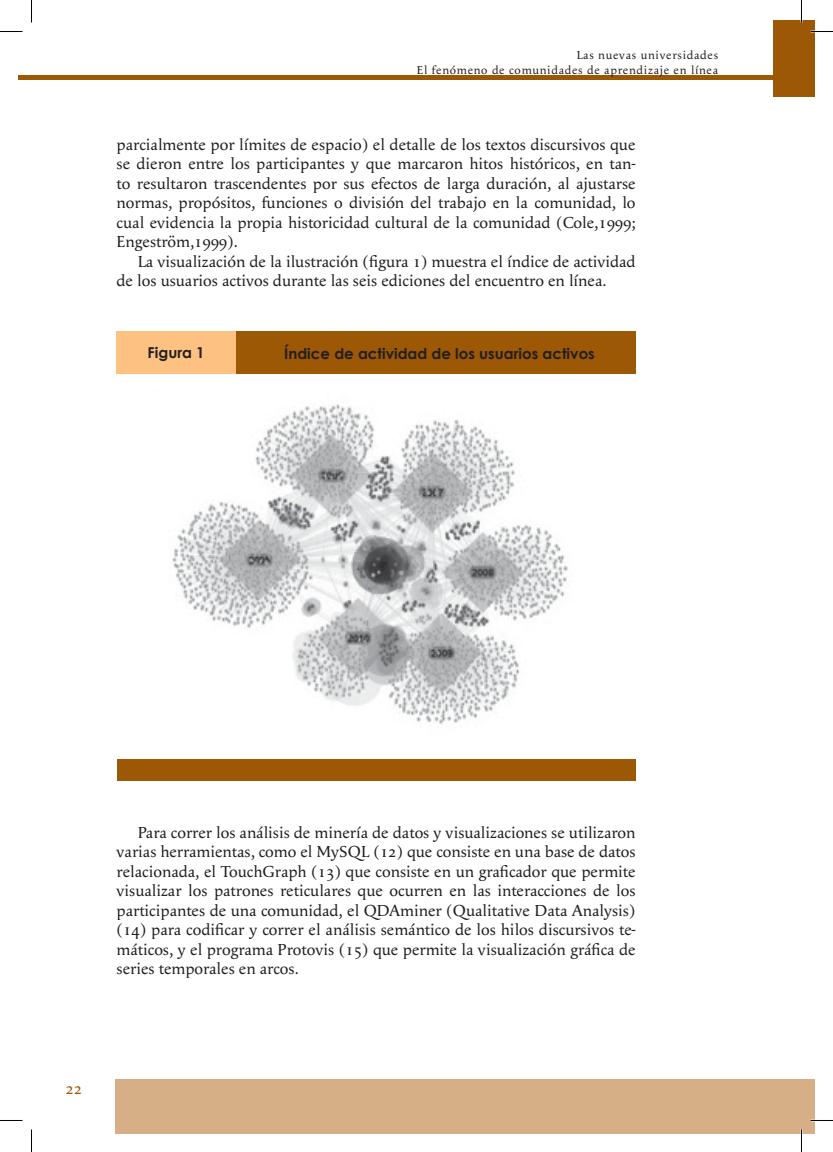
<style>
.page{position:relative;width:833px;height:1152px;background:#fff}
.page>*{position:absolute;margin:0;border:0;box-sizing:border-box;transform-origin:0 0}
.t1{font:16.5px/19.5px "Apolline";color:#231f20;text-align:justify}
.t2{font:16.5px "Apolline";color:#9d5806}
.TITULO_CUADROS{font:700 15px "Century Gothic";color:#231f20}
.t3{font:12px/14.4px "Apolline";letter-spacing:.06em;color:#231f20;text-align:right}
</style>
<div class="page">
<div style="left:772px;top:20px;width:29px;height:76px;background:#9d5806"></div>
<div style="left:801px;top:20px;width:13px;height:76px;background:#9d5806"></div>
<img style="left:172px;top:404px;width:396px;height:321px">
<div style="left:236px;top:331px;width:399px;height:43px;background:#9d5806"></div>
<div style="left:117px;top:331px;width:119px;height:43px;background:#fdc282"></div>
<div style="left:117px;top:759px;width:518px;height:21px;background:#9d5806"></div>
<div style="left:801px;top:1079px;width:13px;height:54px;background:#d7af87"></div>
<div style="left:115px;top:1079px;width:686px;height:54px;background:#d7af87"></div>
<hr style="left:19px;top:75px;width:755px;height:4px;background:#9d5806">
<hr style="left:810px;top:1119px;width:23px;height:2px;background:#fff">
<hr style="left:800px;top:0;width:2px;height:22px;background:#fff">
<hr style="left:800px;top:1129px;width:2px;height:22px;background:#fff">
<svg style="left:0;top:31px;width:22px;height:1px"></svg>
<svg style="left:810px;top:31px;width:23px;height:1px"></svg>
<svg style="left:0;top:1120px;width:22px;height:1px"></svg>
<svg style="left:810px;top:1120px;width:23px;height:1px"></svg>
<svg style="left:31px;top:0;width:1px;height:22px"></svg>
<svg style="left:31px;top:1129px;width:1px;height:22px"></svg>
<svg style="left:801px;top:0;width:1px;height:22px"></svg>
<svg style="left:801px;top:1129px;width:1px;height:22px"></svg>
<p class="t3" style="left:417px;top:48px;width:303px">Las nuevas universidades<br>El fenómeno de comunidades de aprendizaje en línea</p>
<p class="t1" style="left:117px;top:135px;width:520px">parcialmente por límites de espacio) el detalle de los textos discursivos que se dieron entre los participantes y que marcaron hitos históricos, en tan&shy;to resultaron trascendentes por sus efectos de larga duración, al ajustarse normas, propósitos, funciones o división del trabajo en la comunidad, lo cual evidencia la propia historicidad cultural de la comunidad (Cole,1999; Engeström,1999).</p>
<p class="t1" style="left:117px;top:252px;width:520px;text-indent:21px">La visualización de la ilustración (figura 1) muestra el índice de actividad de los usuarios activos durante las seis ediciones del encuentro en línea.</p>
<p class="TITULO_CUADROS" style="left:148px;top:343px;width:59px">Figura 1</p>
<p class="TITULO_CUADROS" style="left:284px;top:344px;width:312px">Índice de actividad de los usuarios activos</p>
<p class="t1" style="left:117px;top:822px;width:520px;text-indent:21px">Para correr los análisis de minería de datos y visualizaciones se utilizaron varias herramientas, como el MySQL (12) que consiste en una base de datos relacionada, el TouchGraph (13) que consiste en un graficador que permite visualizar los patrones reticulares que ocurren en las interacciones de los participantes de una comunidad, el QDAminer (Qualitative Data Analysis) (14) para codificar y correr el análisis semántico de los hilos discursivos te&shy;máticos, y el programa Protovis (15) que permite la visualización gráfica de series temporales en arcos.</p>
<p class="t2" style="left:66px;top:1078px;width:18px">22</p>
</div>
